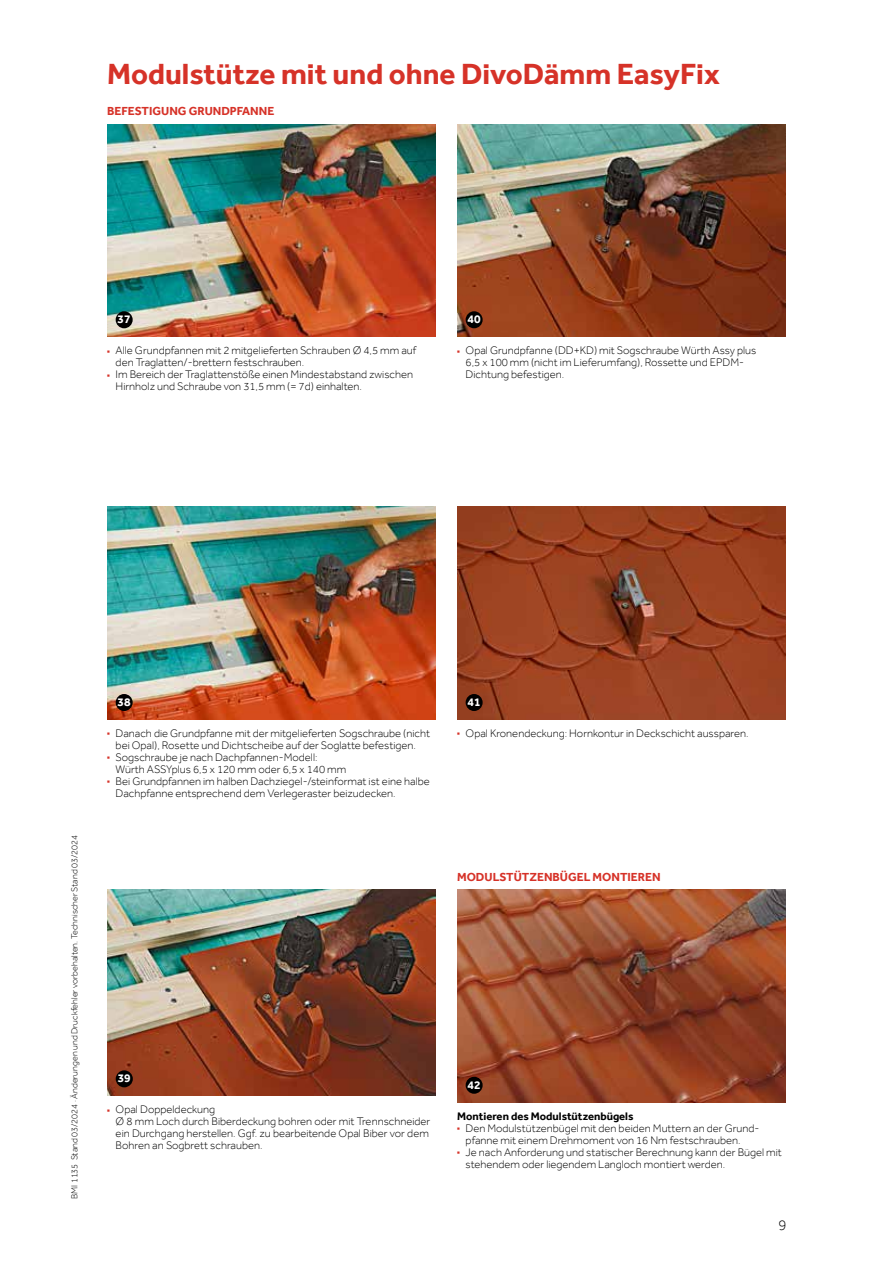
<style>
.page{position:relative;width:893px;height:1263px;background:#fff}
.page>*{position:absolute;margin:0;border:0;box-sizing:border-box;transform-origin:0 0}
.t1{font:700 30px "Effra";color:#d63228}
.t2{font:300 15px "Effra";color:#000}
.t3{font:700 12px "Effra";color:#d63228}
.t4{font:700 12px "Effra";color:#fff}
.t5{font:300 11.25px/12px "Effra";color:#000}
.t6{font:700 11.25px "Effra";color:#000}
.t7{font:300 9px "Effra";color:#000}
.s1{color:#d63228}
</style>
<div class="page">
<img style="left:107px;top:124px;width:329px;height:213px">
<img style="left:107px;top:507px;width:329px;height:212px">
<img style="left:457px;top:124px;width:329px;height:213px">
<img style="left:457px;top:890px;width:329px;height:212px">
<img style="left:457px;top:507px;width:329px;height:212px">
<div style="left:116px;top:311px;width:17px;height:17px;background:#000;border-radius:50%"></div>
<div style="left:116px;top:694px;width:17px;height:17px;background:#000;border-radius:50%"></div>
<div style="left:466px;top:311px;width:17px;height:17px;background:#000;border-radius:50%"></div>
<div style="left:466px;top:1077px;width:17px;height:17px;background:#000;border-radius:50%"></div>
<div style="left:466px;top:694px;width:17px;height:17px;background:#000;border-radius:50%"></div>
<img style="left:107px;top:890px;width:329px;height:206px">
<div style="left:116px;top:1070px;width:17px;height:17px;background:#000;border-radius:50%"></div>
<h1 class="t1" style="left:107px;top:56px;width:614px">Modulstütze mit und ohne DivoDämm EasyFix</h1>
<p class="t3" style="left:107px;top:104px;width:169px">BEFESTIGUNG GRUNDPFANNE</p>
<p class="t4" style="left:118px;top:312px;width:15px">37</p>
<p class="t5" style="left:116px;top:344px;width:302px;text-indent:-9px"><span class="s1">■</span> Alle Grundpfannen mit 2 mitgelieferten Schrauben Ø 4,5 mm auf den Traglatten/-brettern festschrauben.</p>
<p class="t5" style="left:116px;top:368px;width:299px;text-indent:-9px"><span class="s1">■</span> Im Bereich der Traglattenstöße einen Mindestabstand zwischen<br>Hirnholz und Schraube von 31,5 mm (= 7d) einhalten.</p>
<p class="t4" style="left:468px;top:312px;width:15px">40</p>
<p class="t5" style="left:466px;top:344px;width:292px;text-indent:-9px"><span class="s1">■</span> Opal Grundpfanne (DD+KD) mit Sogschraube Würth Assy plus<br>6,5 x 100 mm (nicht im Lieferumfang), Rossette und EPDM-<br>Dichtung befestigen.</p>
<p class="t7" style="left:69px;top:1199px;width:366px;rotate:-90deg">BMI 1135 Stand 03/2024 · Änderungen und Druckfehler vorbehalten. Technischer Stand 03/2024</p>
<p class="t4" style="left:118px;top:695px;width:15px">38</p>
<p class="t5" style="left:107px;top:727px;width:324px;text-align:center"><span class="s1">■</span> Danach die Grundpfanne mit der mitgelieferten Sogschraube (nicht bei Opal), Rosette und Dichtscheibe auf der Soglatte befestigen.</p>
<p class="t5" style="left:116px;top:751px;width:232px;text-indent:-9px"><span class="s1">■</span> Sogschraube je nach Dachpfannen-Modell:<br>Würth ASSYplus 6,5 x 120 mm oder 6,5 x 140 mm</p>
<p class="t5" style="left:116px;top:775px;width:316px;text-indent:-9px"><span class="s1">■</span> Bei Grundpfannen im halben Dachziegel-/steinformat ist eine halbe<br>Dachpfanne entsprechend dem Verlegeraster beizudecken.</p>
<p class="t4" style="left:468px;top:695px;width:15px">41</p>
<p class="t5" style="left:457px;top:727px;width:293px"><span class="s1">■</span> Opal Kronendeckung: Hornkontur in Deckschicht aussparen.</p>
<p class="t3" style="left:457px;top:869px;width:205px">MODULSTÜTZENBÜGEL MONTIEREN</p>
<p class="t4" style="left:118px;top:1071px;width:15px">39</p>
<p class="t5" style="left:116px;top:1103px;width:316px;text-indent:-9px"><span class="s1">■</span> Opal Doppeldeckung<br>Ø 8 mm Loch durch Biberdeckung bohren oder mit Trennschneider ein Durchgang herstellen. Ggf. zu bearbeitende Opal Biber vor dem Bohren an Sogbrett schrauben.</p>
<p class="t4" style="left:468px;top:1078px;width:15px">42</p>
<p class="t6" style="left:457px;top:1109px;width:178px">Montieren des Modulstützenbügels</p>
<p class="t5" style="left:466px;top:1122px;width:293px;text-indent:-9px"><span class="s1">■</span> Den Modulstützenbügel mit den beiden Muttern an der Grund&shy;pfanne mit einem Drehmoment von 16 Nm festschrauben.</p>
<p class="t5" style="left:466px;top:1146px;width:318px;text-indent:-9px"><span class="s1">■</span> Je nach Anforderung und statischer Berechnung kann der Bügel mit stehendem oder liegendem Langloch montiert werden.</p>
<h2 class="t2" style="left:778px;top:1216px;width:10px">9</h2>
</div>
